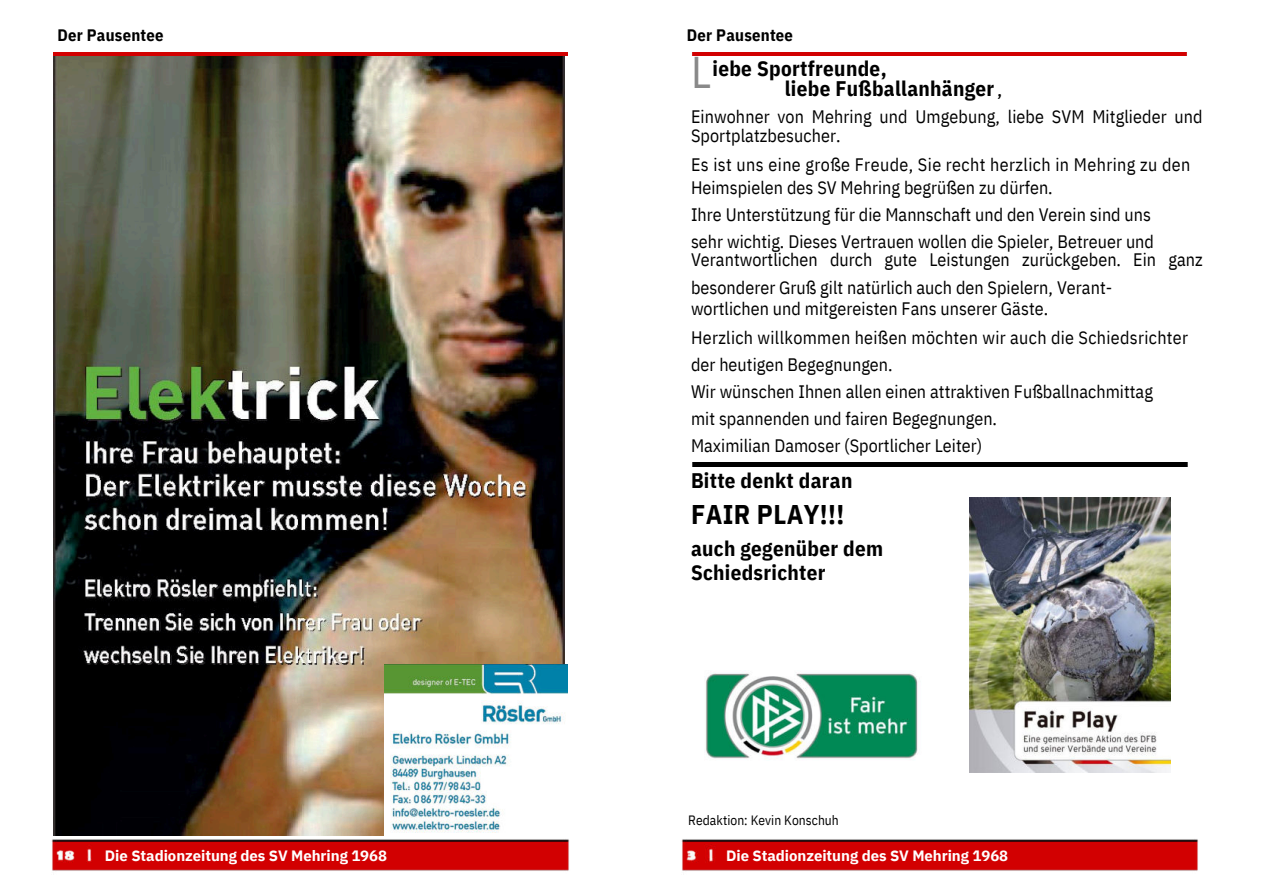
<style>
.page{position:relative;width:1263px;height:894px;background:#fff}
.page>*{position:absolute;margin:0;border:0;box-sizing:border-box;transform-origin:0 0}
.t1{font:700 27px "IBM Plex Sans Cond";letter-spacing:.015em;color:#000}
.t2{font:700 21.15px "IBM Plex Sans Cond";letter-spacing:.015em;color:#000}
.t3{font:700 21px/23.7px "IBM Plex Sans Cond";letter-spacing:.015em;color:#000}
.t4{font:18px/27px "IBM Plex Sans Cond";letter-spacing:.005em;color:#000}
.t5{font:18px/23.7px "IBM Plex Sans Cond";letter-spacing:.025em;color:#000}
.t6{font:700 16.5px "IBM Plex Sans Cond";letter-spacing:.015em;color:#000}
.t7{font:700 15px "IBM Plex Sans";letter-spacing:-.005em;color:#fff}
.t8{font:13.5px "IBM Plex Sans Cond";letter-spacing:.005em;color:#000}
.s1{font-weight:400;font-size:44.25px;color:#898989}
.s2{font-weight:400}
</style>
<div class="page">
<hr style="left:53px;top:52px;width:515px;height:3px;background:#d20000">
<img style="left:52px;top:832px;width:517px;height:39px">
<img style="left:54px;top:56px;width:511px;height:778px">
<img style="left:385px;top:664px;width:182px;height:171px">
<hr style="left:692px;top:52px;width:495px;height:4px;background:#d20001">
<img style="left:682px;top:839px;width:516px;height:32px">
<img style="left:705px;top:670px;width:213px;height:89px">
<img style="left:969px;top:497px;width:202px;height:275px">
<hr style="left:692px;top:462px;width:496px;height:4px;background:#000">
<p class="t6" style="left:57px;top:22px;width:108px">Der Pausentee</p>
<p class="t6" style="left:687px;top:22px;width:108px">Der Pausentee</p>
<p class="t2" style="left:691px;top:52px;width:197px"><span class="s1">L</span>iebe Sportfreunde,</p>
<p class="t3" style="left:785px;top:75px;width:219px">liebe Fußballanhänger<span class="s2">,</span></p>
<p class="t4" style="left:691px;top:106px;width:513px;line-height:19.2px">Einwohner von Mehring und Umgebung, liebe SVM Mitglieder und<br>Sportplatzbesucher.</p>
<p class="t5" style="left:691px;top:151px;width:501px">Es ist uns eine große Freude, Sie recht herzlich in Mehring zu den<br>Heimspielen des SV Mehring begrüßen zu dürfen.</p>
<p class="t4" style="left:691px;top:200px;width:464px">Ihre Unterstützung für die Mannschaft und den Verein sind uns sehr wichtig. Dieses Vertrauen wollen die Spieler, Betreuer und</p>
<p class="t4" style="left:691px;top:244px;width:513px;line-height:28.2px">Verantwortlichen durch gute Leistungen zurückgeben. Ein ganz besonderer Gruß gilt natürlich auch den Spielern, Verant-</p>
<p class="t4" style="left:691px;top:292px;width:499px;line-height:29.2px">wortlichen und mitgereisten Fans unserer Gäste.<br>Herzlich willkommen heißen möchten wir auch die Schiedsrichter</p>
<p class="t4" style="left:691px;top:349px;width:463px">der heutigen Begegnungen.<br>Wir wünschen Ihnen allen einen attraktiven Fußballnachmittag mit spannenden und fairen Begegnungen.<br>Maximilian Damoser (Sportlicher Leiter)</p>
<p class="t3" style="left:691px;top:467px;width:163px">Bitte denkt daran</p>
<h1 class="t1" style="left:691px;top:493px;width:155px">FAIR PLAY!!!</h1>
<p class="t3" style="left:691px;top:534px;width:194px">auch gegenüber dem<br>Schiedsrichter</p>
<p class="t8" style="left:688px;top:810px;width:152px">Redaktion: Kevin Konschuh</p>
<p class="t7" style="left:105px;top:843px;width:284px">Die Stadionzeitung des SV Mehring 1968</p>
<p class="t7" style="left:726px;top:843px;width:284px">Die Stadionzeitung des SV Mehring 1968</p>
</div>
